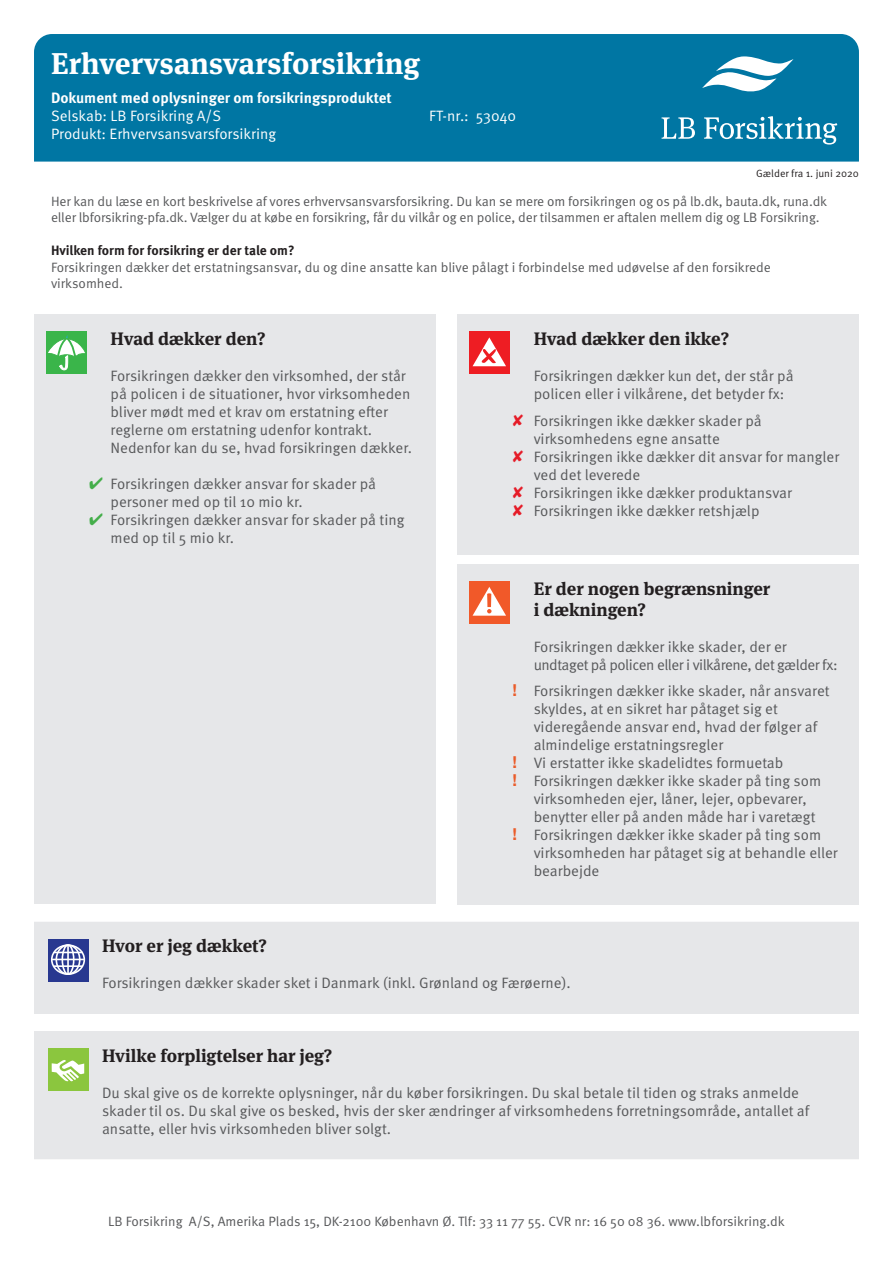
<style>
.page{position:relative;width:893px;height:1263px;background:#fff}
.page>*{position:absolute;margin:0;border:0;box-sizing:border-box;transform-origin:0 0}
.t1{font:700 30px "Meta Serif OT";color:#fff}
.t2{font:700 18px/21px "Meta Serif OT";color:#231f20}
.List_Paragraph{font:15px/18px "Meta Pro Norm";color:#57585a}
.List_Paragraph-2{font:15px/18px "Meta Pro Norm";letter-spacing:-.03em;color:#57585a}
.t3{font:15px "Meta Pro Norm";color:#fff}
.t4{font:700 15px "Meta Pro";color:#fff}
.t5{font:13.5px/16.5px "Meta Pro Norm";letter-spacing:-.01em;color:#57585a}
.t6{font:700 13.5px "Meta Pro";color:#231f20}
.t7{font:10.5px "Meta Pro Norm";color:#231f20}
.s1{color:#44ae4a}
.s2{font-family:"Helvetica Neue LT Std";font-weight:700;font-size:16.5px;color:#eb5c2a}
</style>
<div class="page">
<div style="left:34px;top:34px;width:825px;height:128px;background:#0076a3"></div>
<div style="left:34px;top:315px;width:402px;height:589px;background:#e6e7e9"></div>
<div style="left:457px;top:315px;width:402px;height:240px;background:#e6e7e9"></div>
<div style="left:457px;top:564px;width:402px;height:340px;background:#e6e7e9"></div>
<svg style="left:662px;top:117px;width:33px;height:22px"></svg>
<svg style="left:704px;top:116px;width:133px;height:29px;background:#3c96b8"></svg>
<svg style="left:702px;top:56px;width:91px;height:36px"></svg>
<div style="left:46px;top:332px;width:41px;height:42px;background:#3ab54a"></div>
<svg style="left:48px;top:335px;width:37px;height:35px"></svg>
<div style="left:469px;top:332px;width:41px;height:42px;background:#ee1d23"></div>
<svg style="left:473px;top:337px;width:33px;height:29px"></svg>
<div style="left:469px;top:581px;width:41px;height:43px;background:#f15929"></div>
<svg style="left:473px;top:587px;width:33px;height:29px"></svg>
<svg style="left:34px;top:922px;width:825px;height:237px;background:#e7e8ea"></svg>
<svg style="left:48px;top:939px;width:41px;height:42px"></svg>
<div style="left:51px;top:944px;width:34px;height:31px;border:2px solid #fff;border-radius:50%"></div>
<div style="left:56px;top:944px;width:25px;height:31px;border:2px solid #fff;border-radius:50%"></div>
<div style="left:62px;top:944px;width:13px;height:31px;border:2px solid #fff;border-radius:50%"></div>
<hr style="left:67px;top:945px;width:2px;height:30px;background:#fff">
<svg style="left:54px;top:952px;width:29px;height:1px"></svg>
<hr style="left:54px;top:965px;width:29px;height:2px;background:#fff">
<hr style="left:52px;top:959px;width:32px;height:1px;background:#fff">
<div style="left:48px;top:1048px;width:41px;height:42px;background:#8bc63e"></div>
<svg style="left:52px;top:1060px;width:33px;height:22px"></svg>
<p class="t1" style="left:51px;top:44px;width:370px">Erhvervsansvarsforsikring</p>
<p class="t4" style="left:51px;top:86px;width:342px">Dokument med oplysninger om forsikringsproduktet</p>
<p class="t3" style="left:51px;top:105px;width:172px">Selskab: LB Forsikring A/S</p>
<p class="t3" style="left:429px;top:105px;width:89px">FT-nr.: 53040</p>
<p class="t3" style="left:51px;top:123px;width:227px">Produkt: Erhvervsansvarsforsikring</p>
<p class="t7" style="left:756px;top:165px;width:104px">Gælder fra 1. juni 2020</p>
<p class="t5" style="left:51px;top:192px;width:777px">Her kan du læse en kort beskrivelse af vores erhvervsansvarsforsikring. Du kan se mere om forsikringen og os på lb.dk, bauta.dk, runa.dk eller lbforsikring-pfa.dk. Vælger du at købe en forsikring, får du vilkår og en police, der tilsammen er aftalen mellem dig og LB Forsikring.</p>
<p class="t6" style="left:51px;top:240px;width:245px">Hvilken form for forsikring er der tale om?</p>
<p class="t5" style="left:51px;top:258px;width:721px">Forsikringen dækker det erstatningsansvar, du og dine ansatte kan blive pålagt i forbindelse med udøvelse af den forsikrede virksomhed.</p>
<p class="t2" style="left:111px;top:329px;width:156px">Hvad dækker den?</p>
<p class="List_Paragraph" style="left:111px;top:366px;width:303px">Forsikringen dækker den virksomhed, der står på policen i de situationer, hvor virksomheden bliver mødt med et krav om erstatning efter reglerne om erstatning udenfor kontrakt.<br>Nedenfor kan du se, hvad forsikringen dækker.</p>
<p class="List_Paragraph" style="left:111px;top:474px;width:267px;text-indent:-21px"><span class="s1">✔</span> Forsikringen dækker ansvar for skader på personer med op til 10 mio kr.</p>
<p class="List_Paragraph" style="left:111px;top:510px;width:295px;text-indent:-21px"><span class="s1">✔</span> Forsikringen dækker ansvar for skader på ting med op til 5 mio kr.</p>
<p class="t2" style="left:534px;top:329px;width:197px">Hvad dækker den ikke?</p>
<p class="List_Paragraph" style="left:534px;top:366px;width:261px">Forsikringen dækker kun det, der står på policen eller i vilkårene, det betyder fx:</p>
<p class="List_Paragraph" style="left:534px;top:411px;width:230px">Forsikringen ikke dækker skader på virksomhedens egne ansatte</p>
<p class="List_Paragraph" style="left:534px;top:447px;width:307px">Forsikringen ikke dækker dit ansvar for mangler ved det leverede</p>
<p class="List_Paragraph" style="left:534px;top:483px;width:260px">Forsikringen ikke dækker produktansvar</p>
<p class="List_Paragraph" style="left:534px;top:501px;width:227px">Forsikringen ikke dækker retshjælp</p>
<p class="t2" style="left:534px;top:578px;width:238px">Er der nogen begrænsninger i dækningen?</p>
<p class="List_Paragraph-2" style="left:534px;top:637px;width:305px">Forsikringen dækker ikke skader, der er undtaget på policen eller i vilkårene, det gælder fx:</p>
<p class="List_Paragraph" style="left:534px;top:681px;width:297px;text-indent:-21px"><span class="s2">!</span> Forsikringen dækker ikke skader, når ansvaret skyldes, at en sikret har påtaget sig et videregående ansvar end, hvad der følger af almindelige erstatningsregler</p>
<p class="List_Paragraph" style="left:512px;top:753px;width:273px"><span class="s2">!</span> Vi erstatter ikke skadelidtes formuetab</p>
<p class="List_Paragraph" style="left:534px;top:771px;width:289px;text-indent:-21px"><span class="s2">!</span> Forsikringen dækker ikke skader på ting som virksomheden ejer, låner, lejer, opbevarer, benytter eller på anden måde har i varetægt</p>
<p class="List_Paragraph" style="left:534px;top:825px;width:306px;text-indent:-21px"><span class="s2">!</span> Forsikringen dækker ikke skader på ting som virksomheden har påtaget sig at behandle eller bearbejde</p>
<p class="t2" style="left:102px;top:936px;width:166px">Hvor er jeg dækket?</p>
<p class="List_Paragraph" style="left:102px;top:973px;width:470px">Forsikringen dækker skader sket i Danmark (inkl. Grønland og Færøerne).</p>
<p class="t2" style="left:102px;top:1045px;width:232px">Hvilke forpligtelser har jeg?</p>
<p class="List_Paragraph" style="left:102px;top:1082px;width:709px">Du skal give os de korrekte oplysninger, når du køber forsikringen. Du skal betale til tiden og straks anmelde skader til os. Du skal give os besked, hvis der sker ændringer af virksomhedens forretningsområde, antallet af ansatte, eller hvis virksomheden bliver solgt.</p>
<p class="t5" style="left:108px;top:1212px;width:678px">LB Forsikring A/S, Amerika Plads 15, DK-2100 København Ø. Tlf: 33 11 77 55. CVR nr: 16 50 08 36. www.lbforsikring.dk</p>
</div>
